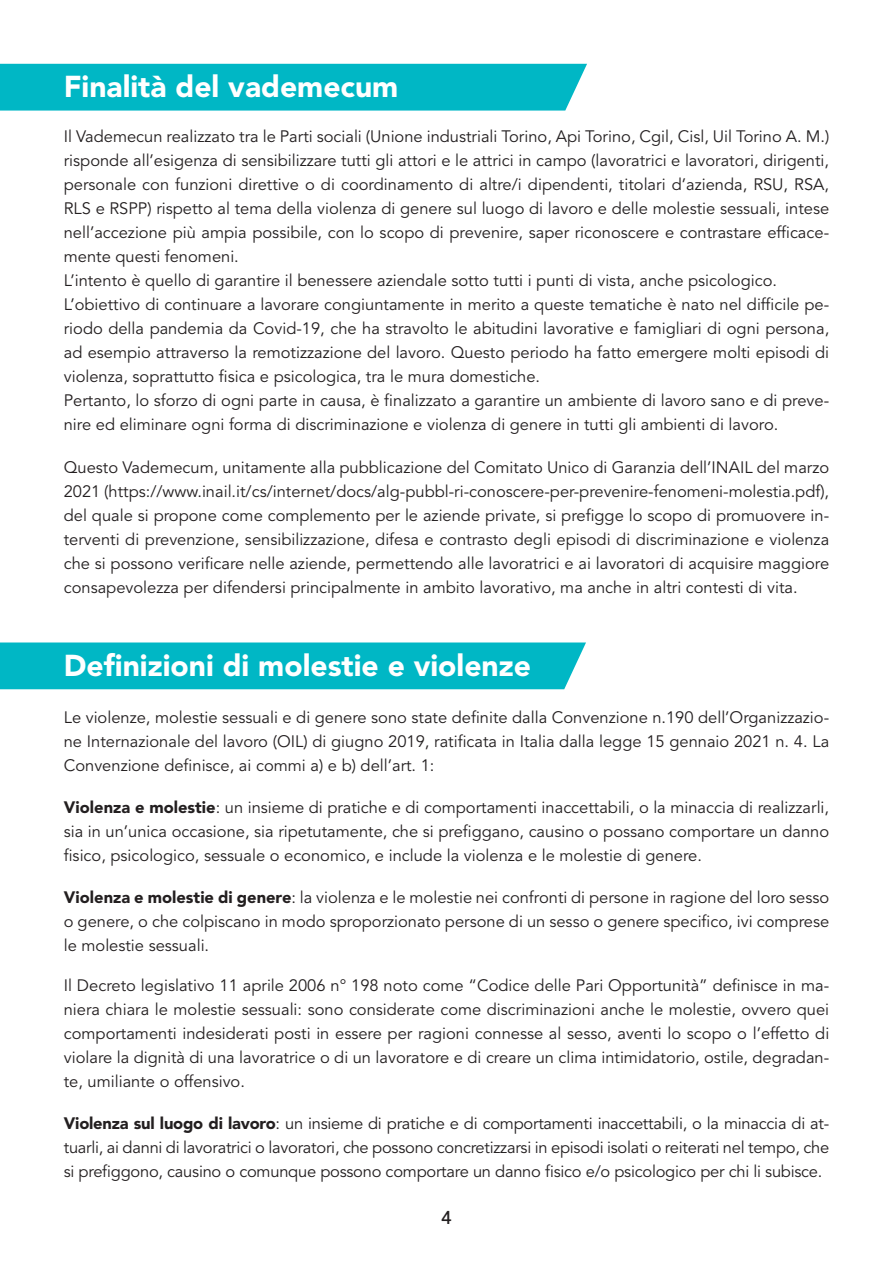
<style>
.page{position:relative;width:893px;height:1263px;background:#fff}
.page>*{position:absolute;margin:0;border:0;box-sizing:border-box;transform-origin:0 0}
.t1{font:900 30px "Avenir LT Std";color:#fff}
.t2{font:500 21px "Conduit ITC";color:#231f20}
.t3{font:16.5px/24px "Avenir LT Std";color:#231f20;text-align:justify}
.s1{font-weight:900}
</style>
<div class="page">
<div style="left:0;top:64px;width:587px;height:47px;background:#00b7c5"></div>
<div style="left:0;top:642px;width:586px;height:47px;background:#00b7c5"></div>
<h1 class="t1" style="left:64px;top:68px;width:336px">Finalità del vademecum</h1>
<p class="t3" style="left:64px;top:125px;width:767px;text-align:left">Il Vademecun realizzato tra le Parti sociali (Unione industriali Torino, Api Torino, Cgil, Cisl, Uil Torino A. M.) risponde all’esigenza di sensibilizzare tutti gli attori e le attrici in campo (lavoratrici e lavoratori, dirigenti, personale con funzioni direttive o di coordinamento di altre/i dipendenti, titolari d’azienda, RSU, RSA, RLS e RSPP) rispetto al tema della violenza di genere sul luogo di lavoro e delle molestie sessuali, intese nell’accezione più ampia possibile, con lo scopo di prevenire, saper riconoscere e contrastare efficace&shy;mente questi fenomeni.<br>L’intento è quello di garantire il benessere aziendale sotto tutti i punti di vista, anche psicologico.<br>L’obiettivo di continuare a lavorare congiuntamente in merito a queste tematiche è nato nel difficile pe&shy;riodo della pandemia da Covid-19, che ha stravolto le abitudini lavorative e famigliari di ogni persona, ad esempio attraverso la remotizzazione del lavoro. Questo periodo ha fatto emergere molti episodi di violenza, soprattutto fisica e psicologica, tra le mura domestiche.<br>Pertanto, lo sforzo di ogni parte in causa, è finalizzato a garantire un ambiente di lavoro sano e di preve&shy;nire ed eliminare ogni forma di discriminazione e violenza di genere in tutti gli ambienti di lavoro.</p>
<p class="t3" style="left:64px;top:456px;width:767px">Questo Vademecum, unitamente alla pubblicazione del Comitato Unico di Garanzia dell’INAIL del marzo 2021 (https://www.inail.it/cs/internet/docs/alg-pubbl-ri-conoscere-per-prevenire-fenomeni-molestia.pdf), del quale si propone come complemento per le aziende private, si prefigge lo scopo di promuovere in&shy;terventi di prevenzione, sensibilizzazione, difesa e contrasto degli episodi di discriminazione e violenza che si possono verificare nelle aziende, permettendo alle lavoratrici e ai lavoratori di acquisire maggiore consapevolezza per difendersi principalmente in ambito lavorativo, ma anche in altri contesti di vita.</p>
<h1 class="t1" style="left:64px;top:647px;width:469px">Definizioni di molestie e violenze</h1>
<p class="t3" style="left:64px;top:705px;width:767px">Le violenze, molestie sessuali e di genere sono state definite dalla Convenzione n.190 dell’Organizzazio&shy;ne Internazionale del lavoro (OIL) di giugno 2019, ratificata in Italia dalla legge 15 gennaio 2021 n. 4. La Convenzione definisce, ai commi a) e b) dell’art. 1:</p>
<p class="t3" style="left:64px;top:795px;width:767px"><span class="s1">Violenza e molestie</span>: un insieme di pratiche e di comportamenti inaccettabili, o la minaccia di realizzarli, sia in un’unica occasione, sia ripetutamente, che si prefiggano, causino o possano comportare un danno fisico, psicologico, sessuale o economico, e include la violenza e le molestie di genere.</p>
<p class="t3" style="left:64px;top:885px;width:767px"><span class="s1">Violenza e molestie di genere</span>: la violenza e le molestie nei confronti di persone in ragione del loro sesso o genere, o che colpiscano in modo sproporzionato persone di un sesso o genere specifico, ivi comprese le molestie sessuali.</p>
<p class="t3" style="left:64px;top:974px;width:767px">Il Decreto legislativo 11 aprile 2006 n° 198 noto come “Codice delle Pari Opportunità” definisce in ma&shy;niera chiara le molestie sessuali: sono considerate come discriminazioni anche le molestie, ovvero quei comportamenti indesiderati posti in essere per ragioni connesse al sesso, aventi lo scopo o l’effetto di violare la dignità di una lavoratrice o di un lavoratore e di creare un clima intimidatorio, ostile, degradan&shy;te, umiliante o offensivo.</p>
<p class="t3" style="left:64px;top:1112px;width:767px"><span class="s1">Violenza sul luogo di lavoro</span>: un insieme di pratiche e di comportamenti inaccettabili, o la minaccia di at&shy;tuarli, ai danni di lavoratrici o lavoratori, che possono concretizzarsi in episodi isolati o reiterati nel tempo, che si prefiggono, causino o comunque possono comportare un danno fisico e/o psicologico per chi li subisce.</p>
<p class="t2" style="left:441px;top:1205px;width:12px">4</p>
</div>
